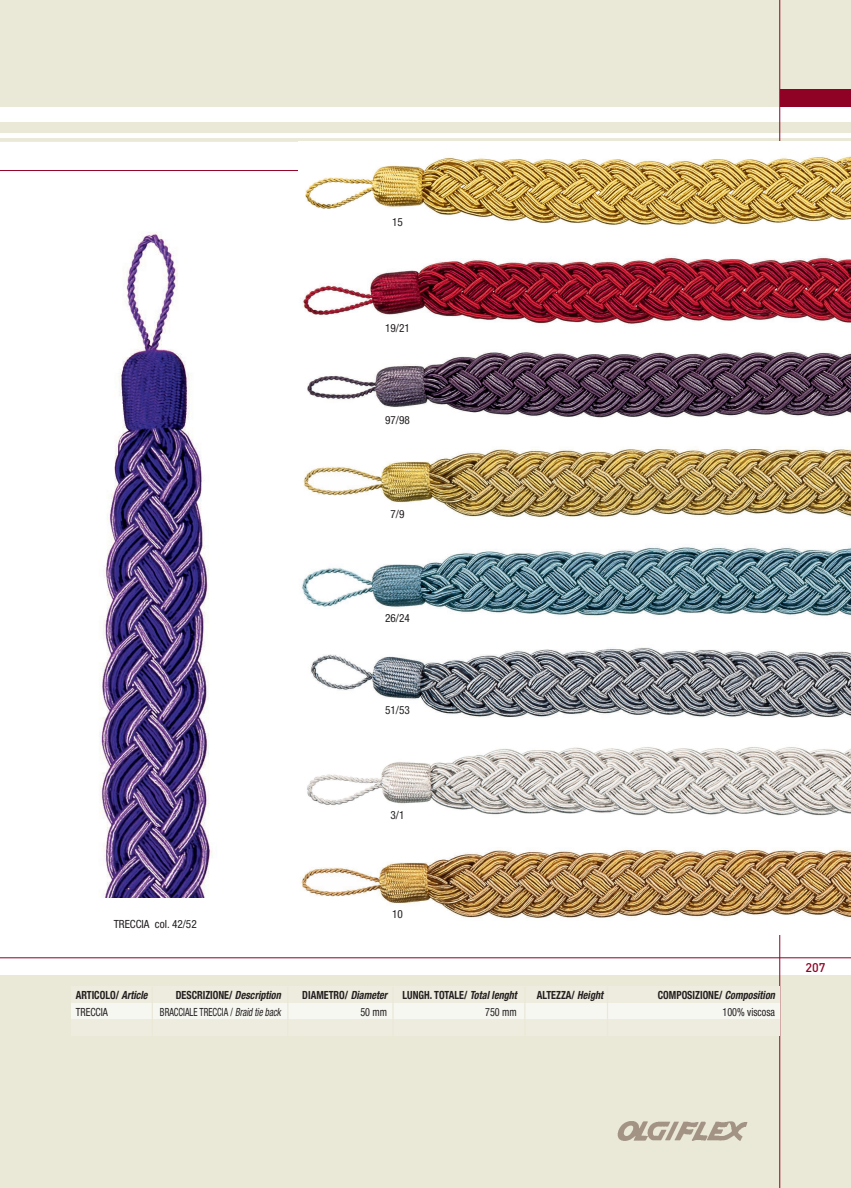
<style>
.page{position:relative;width:851px;height:1188px;background:#fff}
.page>*{position:absolute;margin:0;border:0;box-sizing:border-box;transform-origin:0 0}
.t1{font:500 12.5px "DIN";color:#900126}
.t2{font:700 condensed 11.25px "Helvetica Neue";color:#231f20;scale:.9 1}
.t3{font:condensed 11.25px "Helvetica Neue";color:#231f20}
.t4{font:condensed 11.25px "Helvetica Neue";color:#231f20;scale:.8 1}
.t5{font:condensed 11.25px "Helvetica Neue";color:#231f20;scale:.9 1}
.s1{font-style:italic}
</style>
<div class="page">
<div style="left:0;top:974px;width:850px;height:213px;background:#eae8d7"></div>
<div style="left:0;top:0;width:850px;height:106px;background:#eae8d7"></div>
<svg style="left:0;top:138px;width:850px;height:4px;fill:#eae8d7"></svg>
<div style="left:0;top:123px;width:850px;height:10px;background:#eae8d7"></div>
<hr style="left:779px;top:928px;width:1px;height:259px;background:#900126">
<hr style="left:0;top:957px;width:850px;height:1px;background:#900126">
<hr style="left:0;top:170px;width:850px;height:1px;background:#900126">
<hr style="left:779px;top:0;width:1px;height:198px;background:#900126">
<img style="left:617px;top:1121px;width:131px;height:20px">
<div style="left:780px;top:89px;width:70px;height:17px;background:#900126"></div>
<img style="left:307px;top:351px;width:543px;height:67px">
<img style="left:299px;top:142px;width:551px;height:83px">
<img style="left:302px;top:256px;width:548px;height:69px">
<img style="left:302px;top:547px;width:548px;height:69px">
<img style="left:310px;top:647px;width:540px;height:71px">
<img style="left:303px;top:447px;width:547px;height:72px">
<img style="left:301px;top:849px;width:549px;height:85px">
<img style="left:307px;top:747px;width:543px;height:69px">
<img style="left:99px;top:232px;width:114px;height:664px">
<div style="left:71px;top:986px;width:708px;height:16px;background:#eeecde"></div>
<div style="left:71px;top:1002px;width:708px;height:17px;background:#f7f7f2"></div>
<div style="left:71px;top:1018px;width:708px;height:17px;background:#eeecde"></div>
<hr style="left:152px;top:986px;width:1px;height:49px;background:#eae8d7">
<hr style="left:287px;top:986px;width:1px;height:49px;background:#eae8d7">
<hr style="left:392px;top:986px;width:1px;height:49px;background:#eae8d7">
<hr style="left:524px;top:986px;width:1px;height:49px;background:#eae8d7">
<hr style="left:606px;top:986px;width:2px;height:49px;background:#eae8d7">
<p class="t3" style="left:392px;top:215px;width:12px">15</p>
<p class="t3" style="left:385px;top:321px;width:26px">19/21</p>
<p class="t3" style="left:385px;top:413px;width:26px">97/98</p>
<p class="t3" style="left:390px;top:507px;width:15px">7/9</p>
<p class="t3" style="left:385px;top:611px;width:26px">26/24</p>
<p class="t3" style="left:385px;top:703px;width:26px">51/53</p>
<p class="t3" style="left:390px;top:808px;width:15px">3/1</p>
<p class="t3" style="left:114px;top:917px;width:85px">TRECCIA col. 42/52</p>
<p class="t3" style="left:392px;top:907px;width:12px">10</p>
<p class="t2" style="left:76px;top:988px;width:81px">ARTICOLO/ <span class="s1">Article</span></p>
<p class="t2" style="left:176px;top:988px;width:118px">DESCRIZIONE/ <span class="s1">Description</span></p>
<p class="t2" style="left:302px;top:988px;width:96px">DIAMETRO/ <span class="s1">Diameter</span></p>
<p class="t2" style="left:402px;top:988px;width:128px">LUNGH. TOTALE/ <span class="s1">Total lenght</span></p>
<p class="t2" style="left:536px;top:988px;width:75px">ALTEZZA/ <span class="s1">Height</span></p>
<p class="t2" style="left:657px;top:988px;width:132px">COMPOSIZIONE/ <span class="s1">Composition</span></p>
<p class="t5" style="left:76px;top:1004px;width:37px">TRECCIA</p>
<p class="t4" style="left:160px;top:1004px;width:153px">BRACCIALE TRECCIA / <span class="s1">Braid tie back</span></p>
<p class="t5" style="left:360px;top:1004px;width:31px">50 mm</p>
<p class="t5" style="left:485px;top:1004px;width:37px">750 mm</p>
<p class="t5" style="left:722px;top:1004px;width:60px">100% viscosa</p>
<p class="t1" style="left:805px;top:958px;width:21px">207</p>
</div>
